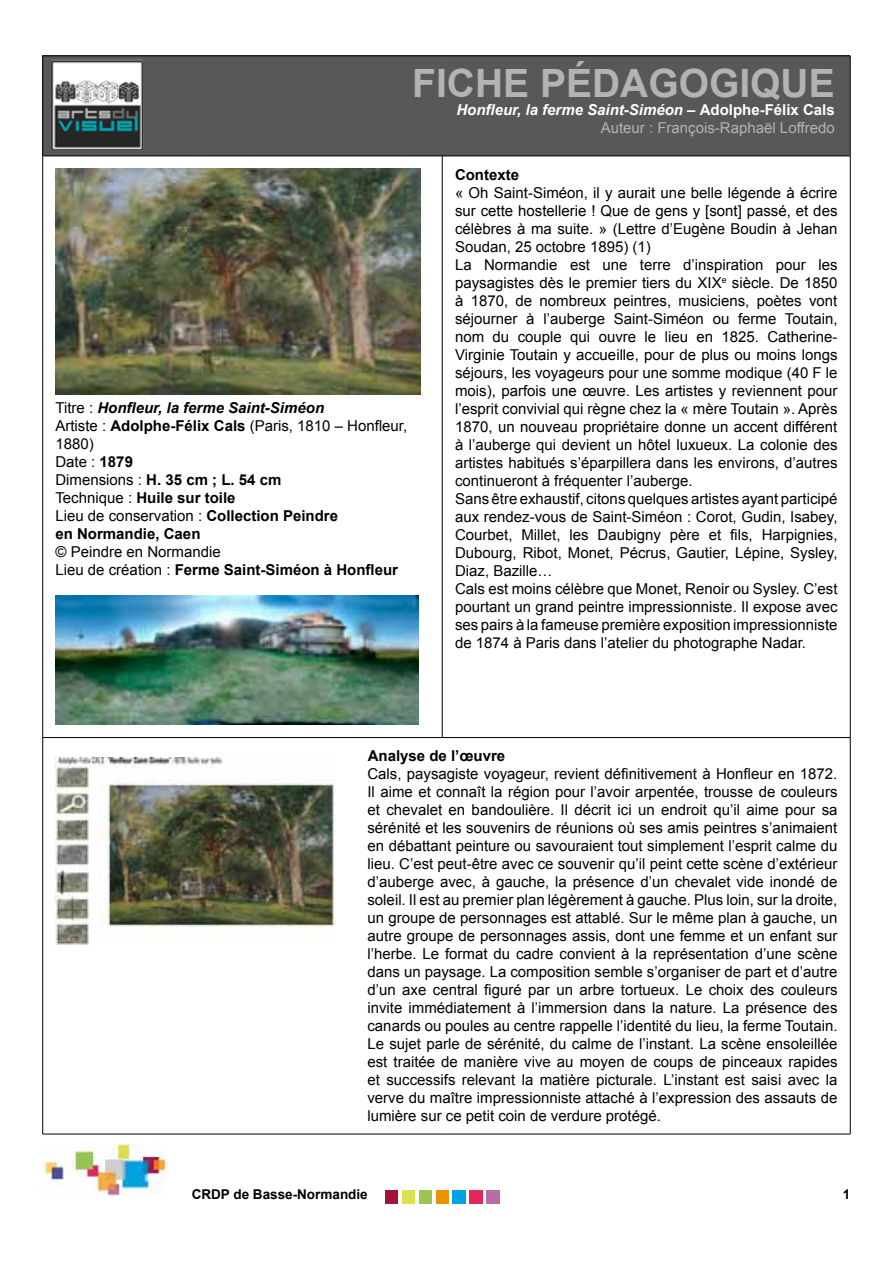
<style>
.page{position:relative;width:893px;height:1263px;background:#fff}
.page>*{position:absolute;margin:0;border:0;box-sizing:border-box;transform-origin:0 0}
.t1{font:700 39px "Arial";color:#b1b3b4}
.t2{font:15px/18px "Arial";color:#000}
.t3{font:15px/18px "Arial";color:#b1b3b4;text-align:right}
.t4{font:700 15px "Arial";color:#000}
.t5{font:700 13.5px "Arial";color:#000}
.s1{font-weight:700;font-style:italic;color:#fff}
.s2{font-weight:700;color:#fff}
.s3{font-weight:700;font-style:italic}
.s4{font-weight:700}
</style>
<div class="page">
<img style="left:43px;top:1143px;width:124px;height:53px">
<svg style="left:385px;top:1190px;width:114px;height:13px"></svg>
<div style="left:43px;top:56px;width:807px;height:100px;background:#58585a"></div>
<hr style="left:43px;top:56px;width:399px;height:1px;background:#000">
<hr style="left:42px;top:56px;width:1px;height:100px;background:#000">
<hr style="left:442px;top:56px;width:408px;height:1px;background:#000">
<hr style="left:850px;top:56px;width:1px;height:100px;background:#000">
<hr style="left:43px;top:156px;width:399px;height:1px;background:#000">
<hr style="left:42px;top:156px;width:1px;height:581px;background:#000">
<hr style="left:442px;top:156px;width:408px;height:1px;background:#000">
<hr style="left:442px;top:156px;width:1px;height:581px;background:#000">
<hr style="left:850px;top:156px;width:1px;height:581px;background:#000">
<hr style="left:43px;top:737px;width:399px;height:1px;background:#000">
<hr style="left:42px;top:738px;width:1px;height:396px;background:#000">
<hr style="left:442px;top:737px;width:408px;height:1px;background:#000">
<hr style="left:850px;top:738px;width:1px;height:396px;background:#000">
<hr style="left:43px;top:1134px;width:399px;height:1px;background:#000">
<hr style="left:442px;top:1134px;width:408px;height:1px;background:#000">
<img style="left:55px;top:169px;width:365px;height:226px">
<img style="left:55px;top:596px;width:363px;height:129px">
<img style="left:55px;top:757px;width:281px;height:187px">
<img style="left:50px;top:60px;width:94px;height:90px">
<h1 class="t1" style="left:412px;top:57px;width:424px">FICHE PÉDAGOGIQUE</h1>
<p class="t3" style="left:456px;top:100px;width:380px"><span class="s1">Honfleur, la ferme Saint-Siméon –</span> <span class="s2">Adolphe-Félix Cals<br></span>Auteur : François-Raphaël Loffredo</p>
<p class="t2" style="left:55px;top:399px;width:353px">Titre : <span class="s3">Honfleur, la ferme Saint-Siméon<br></span>Artiste : <span class="s4">Adolphe-Félix Cals</span> (Paris, 1810 – Honfleur,<br>1880)<br>Date : <span class="s4">1879<br></span>Dimensions : <span class="s4">H. 35 cm ; L. 54 cm<br></span>Technique : <span class="s4">Huile sur toile<br></span>Lieu de conservation : <span class="s4">Collection Peindre<br>en Normandie, Caen</span></p>
<p class="t2" style="left:55px;top:543px;width:344px">© Peindre en Normandie<br>Lieu de création : <span class="s4">Ferme Saint-Siméon à Honfleur</span></p>
<p class="t4" style="left:455px;top:164px;width:66px">Contexte</p>
<p class="t2" style="left:455px;top:183px;width:384px">« Oh Saint-Siméon, il y aurait une belle légende à écrire sur cette hostellerie ! Que de gens y [sont] passé, et des célèbres à ma suite. » (Lettre d’Eugène Boudin à Jehan Soudan, 25 octobre 1895) (1)<br>La Normandie est une terre d’inspiration pour les paysagistes dès le premier tiers du XIX<sup>e</sup> siècle. De 1850 à 1870, de nombreux peintres, musiciens, poètes vont séjourner à l’auberge Saint-Siméon ou ferme Toutain, nom du couple qui ouvre le lieu en 1825. Catherine-Virginie Toutain y accueille, pour de plus ou moins longs séjours, les voyageurs pour une somme modique (40 F le mois), parfois une œuvre. Les artistes y reviennent pour l’esprit convivial qui règne chez la « mère Toutain ». Après 1870, un nouveau propriétaire donne un accent différent à l’auberge qui devient un hôtel luxueux. La colonie des artistes habitués s’éparpillera dans les environs, d’autres continueront à fréquenter l’auberge.<br>Sans être exhaustif, citons quelques artistes ayant participé aux rendez-vous de Saint-Siméon : Corot, Gudin, Isabey, Courbet, Millet, les Daubigny père et fils, Harpignies, Dubourg, Ribot, Monet, Pécrus, Gautier, Lépine, Sysley, Diaz, Bazille…<br>Cals est moins célèbre que Monet, Renoir ou Sysley. C’est pourtant un grand peintre impressionniste. Il expose avec ses pairs à la fameuse première exposition impressionniste de 1874 à Paris dans l’atelier du photographe Nadar.</p>
<p class="t4" style="left:368px;top:746px;width:139px">Analyse de l’œuvre</p>
<p class="t2" style="left:367px;top:765px;width:472px;text-align:justify">Cals, paysagiste voyageur, revient définitivement à Honfleur en 1872.<br>Il aime et connaît la région pour l’avoir arpentée, trousse de couleurs et chevalet en bandoulière. Il décrit ici un endroit qu’il aime pour sa sérénité et les souvenirs de réunions où ses amis peintres s’animaient en débattant peinture ou savouraient tout simplement l’esprit calme du lieu. C’est peut-être avec ce souvenir qu’il peint cette scène d’extérieur d’auberge avec, à gauche, la présence d’un chevalet vide inondé de soleil. Il est au premier plan légèrement à gauche. Plus loin, sur la droite, un groupe de personnages est attablé. Sur le même plan à gauche, un autre groupe de personnages assis, dont une femme et un enfant sur l’herbe. Le format du cadre convient à la représentation d’une scène dans un paysage. La composition semble s’organiser de part et d’autre d’un axe central figuré par un arbre tortueux. Le choix des couleurs invite immédiatement à l’immersion dans la nature. La présence des canards ou poules au centre rappelle l’identité du lieu, la ferme Toutain.<br>Le sujet parle de sérénité, du calme de l’instant. La scène ensoleillée est traitée de manière vive au moyen de coups de pinceaux rapides et successifs relevant la matière picturale. L’instant est saisi avec la verve du maître impressionniste attaché à l’expression des assauts de lumière sur ce petit coin de verdure protégé.</p>
<p class="t5" style="left:192px;top:1185px;width:178px">CRDP de Basse-Normandie</p>
<p class="t5" style="left:843px;top:1185px;width:9px">1</p>
</div>
